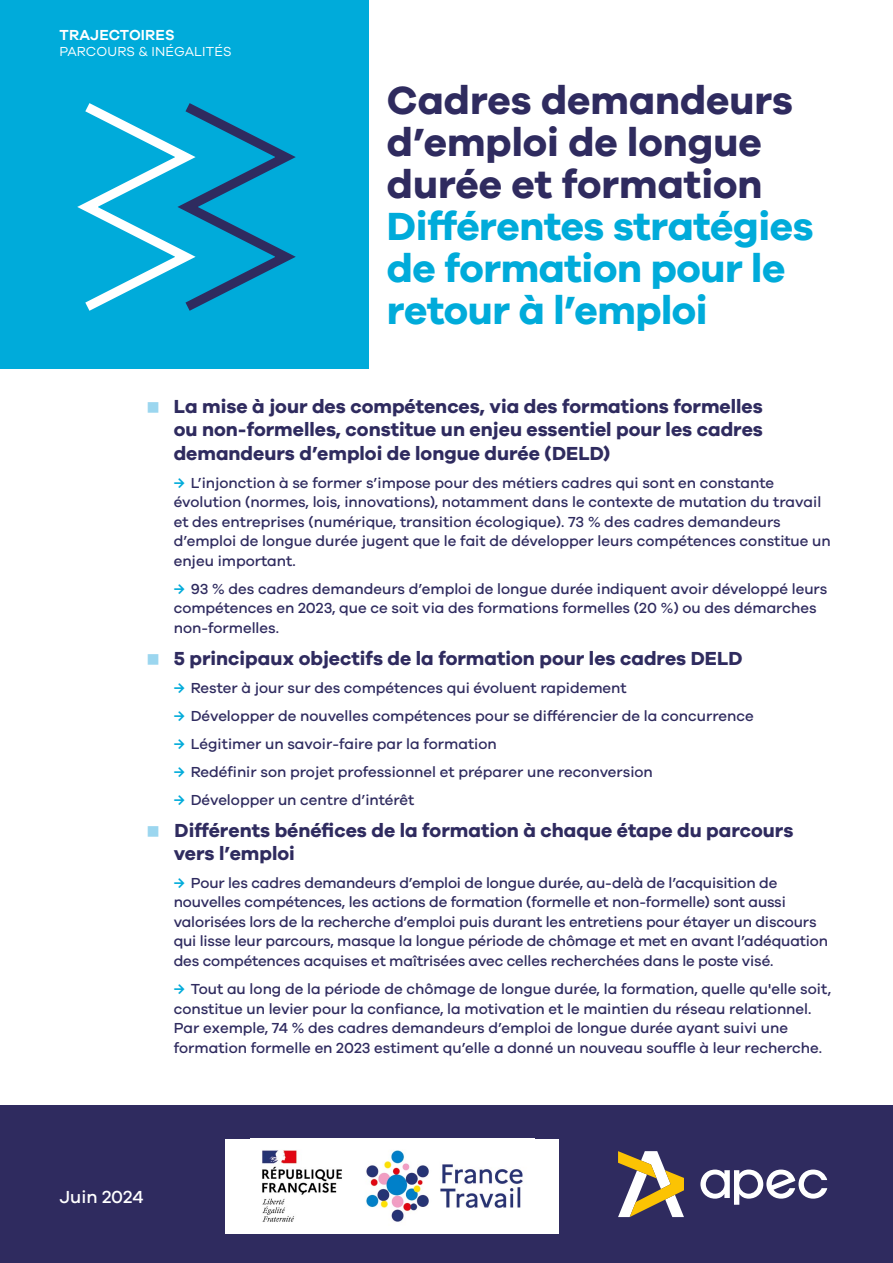
<style>
.page{position:relative;width:893px;height:1263px;background:#fff}
.page>*{position:absolute;margin:0;border:0;box-sizing:border-box;transform-origin:0 0}
.t1{font:700 40.5px/42px "Galano Grotesque";letter-spacing:-.01em;color:#00abda}
.t2{font:700 40.5px/42px "Galano Grotesque";color:#2f2b5f}
.t3{font:700 19.5px/23.4px "Galano Grotesque";color:#2f2b5f;text-align:justify}
.t4{font:500 18px "Galano Grotesque";color:#fff}
.t5{font:500 15px/19.5px "Galano Grotesque";color:#2f2b5f}
.t6{font:600 15px "Galano Grotesque";letter-spacing:.01em;color:#fff}
.t7{font:13.5px "Galano Grotesque";letter-spacing:.01em;color:#fff}
.s1{color:#00abda}
</style>
<div class="page">
<div style="left:0;top:0;width:368px;height:368px;background:#00abda"></div>
<svg style="left:77px;top:103px;width:219px;height:208px"></svg>
<div style="left:0;top:1105px;width:893px;height:158px;background:#2f2b5f"></div>
<svg style="left:700px;top:1169px;width:127px;height:36px"></svg>
<svg style="left:618px;top:1151px;width:66px;height:66px"></svg>
<div style="left:225px;top:1139px;width:334px;height:94px;background:#fff"></div>
<img style="left:262px;top:1150px;width:261px;height:72px">
<p class="t6" style="left:60px;top:26px;width:117px">TRAJECTOIRES</p>
<p class="t7" style="left:60px;top:44px;width:174px">PARCOURS &amp; INÉGALITÉS</p>
<h1 class="t2" style="left:387px;top:78px;width:408px">Cadres demandeurs d’emploi de longue durée et formation</h1>
<h1 class="t1" style="left:387px;top:204px;width:428px">Différentes stratégies de formation pour le retour à l’emploi</h1>
<h2 class="t3" style="left:174px;top:394px;width:591px">La mise à jour des compétences, via des formations formelles ou non-formelles, constitue un enjeu essentiel pour les cadres demandeurs d’emploi de longue durée (DELD)</h2>
<p class="t5" style="left:174px;top:472px;width:659px"><span class="s1">→</span> L’injonction à se former s’impose pour des métiers cadres qui sont en constante évolution (normes, lois, innovations), notamment dans le contexte de mutation du travail et des entreprises (numérique, transition écologique). 73 % des cadres demandeurs d’emploi de longue durée jugent que le fait de développer leurs compétences constitue un enjeu important.</p>
<p class="t5" style="left:174px;top:578px;width:655px"><span class="s1">→</span> 93 % des cadres demandeurs d’emploi de longue durée indiquent avoir développé leurs compétences en 2023, que ce soit via des formations formelles (20 %) ou des démarches non-formelles.</p>
<h2 class="t3" style="left:174px;top:646px;width:570px">5 principaux objectifs de la formation pour les cadres DELD</h2>
<p class="t5" style="left:174px;top:677px;width:455px"><span class="s1">→</span> Rester à jour sur des compétences qui évoluent rapidement</p>
<p class="t5" style="left:174px;top:705px;width:582px"><span class="s1">→</span> Développer de nouvelles compétences pour se différencier de la concurrence</p>
<p class="t5" style="left:174px;top:733px;width:325px"><span class="s1">→</span> Légitimer un savoir-faire par la formation</p>
<p class="t5" style="left:174px;top:761px;width:481px"><span class="s1">→</span> Redéfinir son projet professionnel et préparer une reconversion</p>
<p class="t5" style="left:174px;top:789px;width:242px"><span class="s1">→</span> Développer un centre d’intérêt</p>
<h2 class="t3" style="left:174px;top:818px;width:621px">Différents bénéfices de la formation à chaque étape du parcours vers l’emploi</h2>
<p class="t5" style="left:174px;top:873px;width:656px"><span class="s1">→</span> Pour les cadres demandeurs d’emploi de longue durée, au-delà de l’acquisition de nouvelles compétences, les actions de formation (formelle et non-formelle) sont aussi valorisées lors de la recherche d’emploi puis durant les entretiens pour étayer un discours qui lisse leur parcours, masque la longue période de chômage et met en avant l’adéquation des compétences acquises et maîtrisées avec celles recherchées dans le poste visé.</p>
<p class="t5" style="left:174px;top:979px;width:659px"><span class="s1">→</span> Tout au long de la période de chômage de longue durée, la formation, quelle qu'elle soit, constitue un levier pour la confiance, la motivation et le maintien du réseau relationnel.<br>Par exemple, 74 % des cadres demandeurs d’emploi de longue durée ayant suivi une formation formelle en 2023 estiment qu’elle a donné un nouveau souffle à leur recherche.</p>
<p class="t4" style="left:60px;top:1186px;width:86px">Juin 2024</p>
</div>
